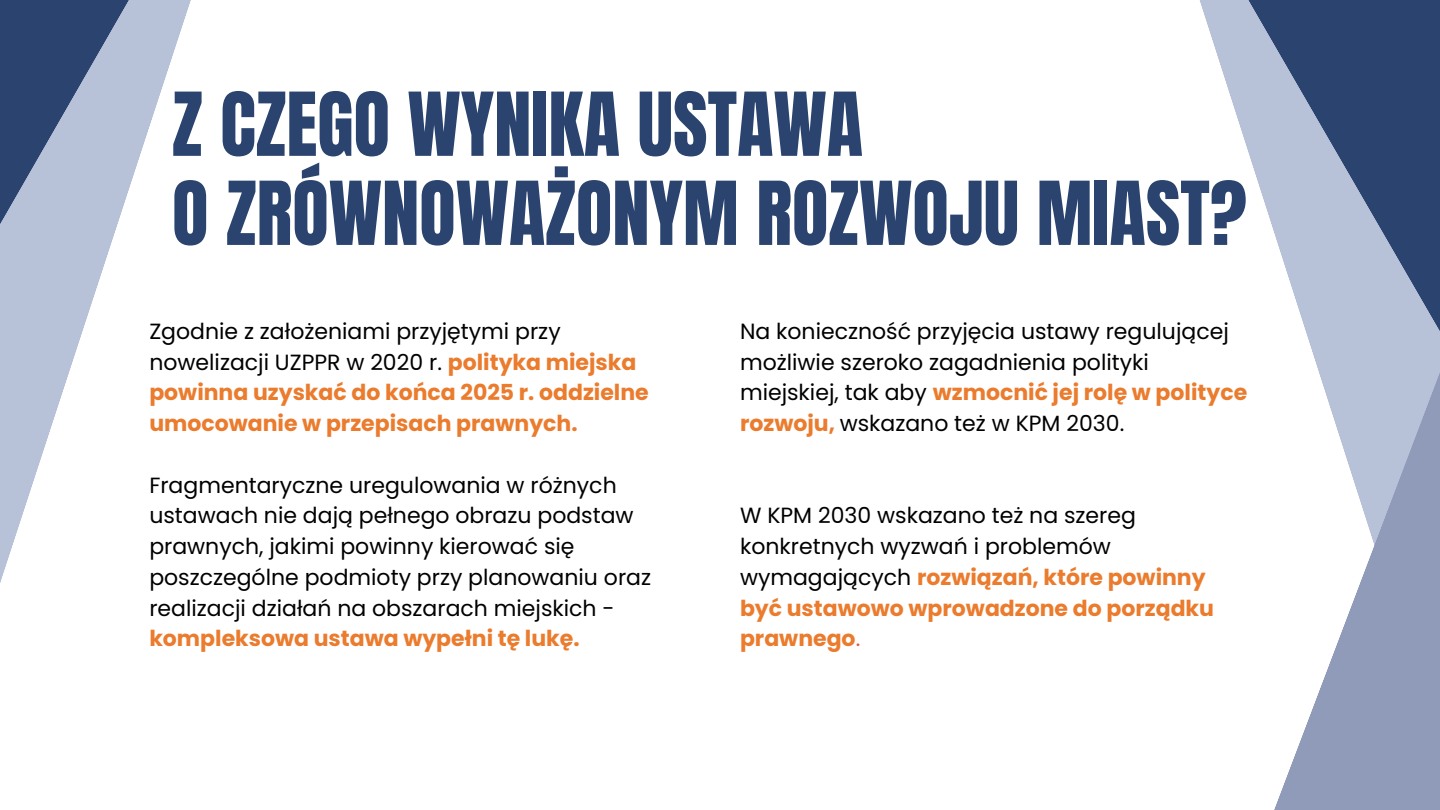
<style>
.page{position:relative;width:1440px;height:810px;background:#fff}
.page>*{position:absolute;margin:0;border:0;box-sizing:border-box;transform-origin:0 0}
.t1{font:74.9px/89.1px "Anton";color:#2a446f}
.t2{font:22px/30.8px "Poppins";color:#000}
.t3{font:700 22px/30.8px "Poppins";color:#eb7b2d}
.s1{font-weight:400;color:#000}
.s2{font-weight:700;color:#eb7b2d}
.s3{color:#e05a47}
</style>
<div class="page">
<svg style="left:0;top:0;width:191px;height:583px"></svg>
<svg style="left:1199px;top:0;width:241px;height:66px;background:#556a8e"></svg>
<svg style="left:1221px;top:66px;width:219px;height:744px"></svg>
<h1 class="t1" style="left:172px;top:81px;width:1076px">Z CZEGO WYNIKA USTAWA<br>O ZRÓWNOWAŻONYM ROZWOJU MIAST?</h1>
<p class="t3" style="left:149px;top:316px;width:501px"><span class="s1">Zgodnie z założeniami przyjętymi przy nowelizacji UZPPR w 2020 r.</span> polityka miejska powinna uzyskać do końca 2025 r. oddzielne umocowanie w przepisach prawnych.</p>
<p class="t2" style="left:149px;top:470px;width:503px">Fragmentaryczne uregulowania w różnych ustawach nie dają pełnego obrazu podstaw prawnych, jakimi powinny kierować się poszczególne podmioty przy planowaniu oraz realizacji działań na obszarach miejskich -</p>
<p class="t3" style="left:149px;top:623px;width:432px">kompleksowa ustawa wypełni tę lukę.</p>
<p class="t2" style="left:740px;top:316px;width:509px">Na konieczność przyjęcia ustawy regulującej możliwie szeroko zagadnienia polityki miejskiej, tak aby <span class="s2">wzmocnić jej rolę w polityce rozwoju,</span> wskazano też w KPM 2030.</p>
<p class="t2" style="left:740px;top:500px;width:476px">W KPM 2030 wskazano też na szereg konkretnych wyzwań i problemów wymagających <span class="s2">rozwiązań, które powinny być ustawowo wprowadzone do porządku prawnego</span><span class="s3">.</span></p>
</div>
